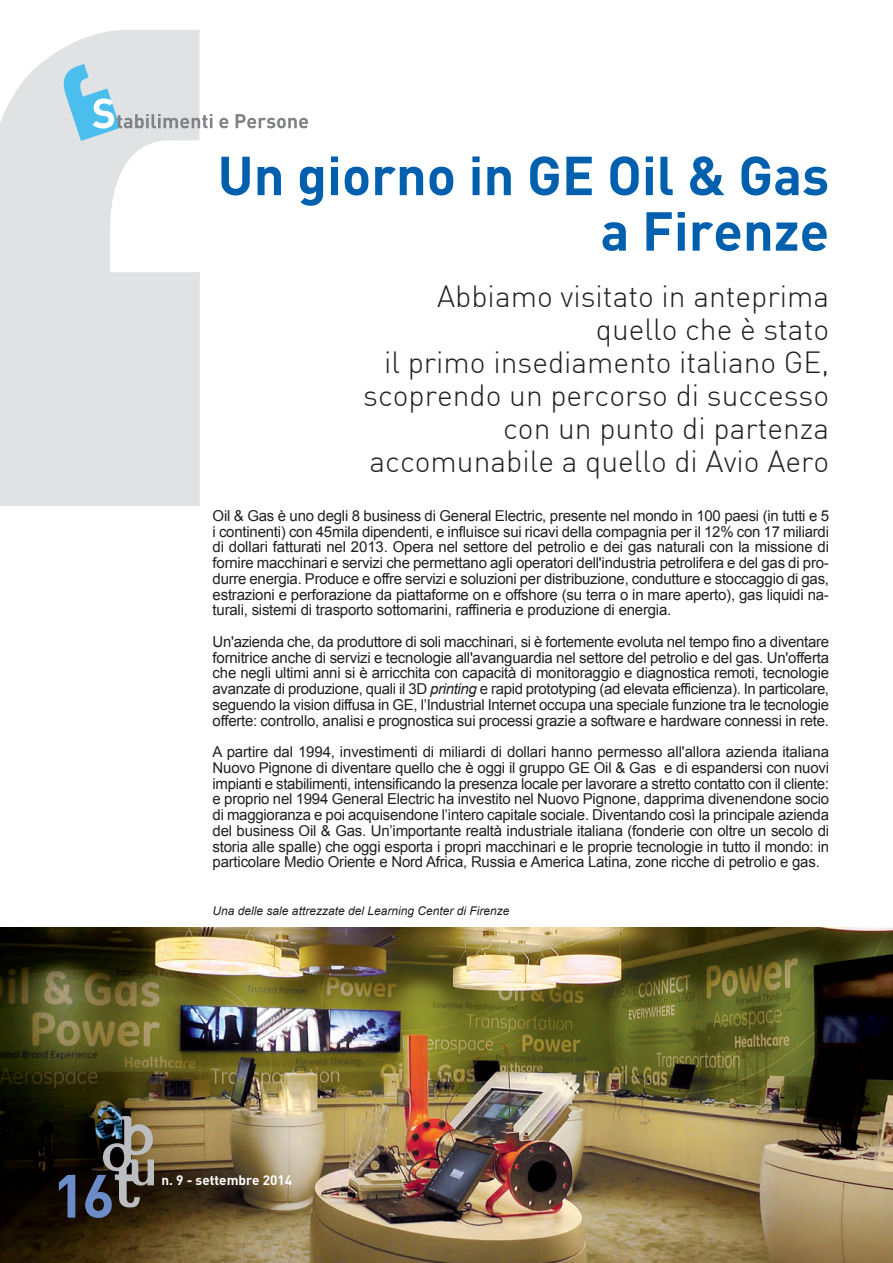
<style>
.page{position:relative;width:893px;height:1263px;background:#fff}
.page>*{position:absolute;margin:0;border:0;box-sizing:border-box;transform-origin:0 0}
.t1{font:60px "DIN Bold";color:#6b8cc8}
.t2{font:54px/55.5px "DIN Bold";color:#0160ae;text-align:right}
.t3{font:300 30px/33px "DIN";color:#231f20;text-align:right}
.t4{font:15px/15.8px "Arial";letter-spacing:-.015em;color:#231f20;text-align:justify}
.t5{font:13.5px "DIN Bold";color:#fff}
.t6{font:italic 12px "Arial";color:#231f20}
.s1{font-style:italic}
</style>
<div class="page">
<img style="left:0;top:927px;width:893px;height:336px">
<img style="left:96px;top:1107px;width:26px;height:32px">
<svg style="left:103px;top:1116px;width:51px;height:91px;background:#66625a"></svg>
<svg style="left:0;top:30px;width:200px;height:476px;fill:#e1e2e4"></svg>
<svg style="left:64px;top:64px;width:148px;height:77px;background:#c5dae4"></svg>
<svg style="left:219px;top:118px;width:9px;height:10px"></svg>
<svg style="left:236px;top:114px;width:72px;height:14px"></svg>
<h2 class="t2" style="left:218px;top:146px;width:613px">Un giorno in GE Oil &amp; Gas a Firenze</h2>
<h3 class="t3" style="left:363px;top:283px;width:467px">Abbiamo visitato in anteprima quello che è stato<br>il primo insediamento italiano GE, scoprendo un percorso di successo con un punto di partenza accomunabile a quello di Avio Aero</h3>
<p class="t4" style="left:213px;top:508px;width:618px">Oil &amp; Gas è uno degli 8 business di General Electric, presente nel mondo in 100 paesi (in tutti e 5 i continenti) con 45mila dipendenti, e influisce sui ricavi della compagnia per il 12% con 17 miliardi di dollari fatturati nel 2013. Opera nel settore del petrolio e dei gas naturali con la missione di fornire macchinari e servizi che permettano agli operatori dell'industria petrolifera e del gas di pro&shy;durre energia. Produce e offre servizi e soluzioni per distribuzione, condutture e stoccaggio di gas, estrazioni e perforazione da piattaforme on e offshore (su terra o in mare aperto), gas liquidi na&shy;turali, sistemi di trasporto sottomarini, raffineria e produzione di energia.</p>
<p class="t4" style="left:213px;top:634px;width:618px">Un'azienda che, da produttore di soli macchinari, si è fortemente evoluta nel tempo fino a diventare fornitrice anche di servizi e tecnologie all'avanguardia nel settore del petrolio e del gas. Un'offerta che negli ultimi anni si è arricchita con capacità di monitoraggio e diagnostica remoti, tecnologie avanzate di produzione, quali il 3D <span class="s1">printing</span> e rapid prototyping (ad elevata efficienza). In particolare, seguendo la vision diffusa in GE, l’Industrial Internet occupa una speciale funzione tra le tecnologie offerte: controllo, analisi e prognostica sui processi grazie a software e hardware connessi in rete.</p>
<p class="t4" style="left:213px;top:744px;width:618px">A partire dal 1994, investimenti di miliardi di dollari hanno permesso all'allora azienda italiana Nuovo Pignone di diventare quello che è oggi il gruppo GE Oil &amp; Gas e di espandersi con nuovi impianti e stabilimenti, intensificando la presenza locale per lavorare a stretto contatto con il cliente: e proprio nel 1994 General Electric ha investito nel Nuovo Pignone, dapprima divenendone socio di maggioranza e poi acquisendone l’intero capitale sociale. Diventando così la principale azienda del business Oil &amp; Gas. Un’importante realtà industriale italiana (fonderie con oltre un secolo di storia alle spalle) che oggi esporta i propri macchinari e le proprie tecnologie in tutto il mondo: in particolare Medio Oriente e Nord Africa, Russia e America Latina, zone ricche di petrolio e gas.</p>
<p class="t6" style="left:213px;top:904px;width:298px">Una delle sale attrezzate del Learning Center di Firenze</p>
<h1 class="t1" style="left:53px;top:1157px;width:64px">16</h1>
<p class="t5" style="left:162px;top:1171px;width:132px">n. 9 - settembre 2014</p>
</div>
